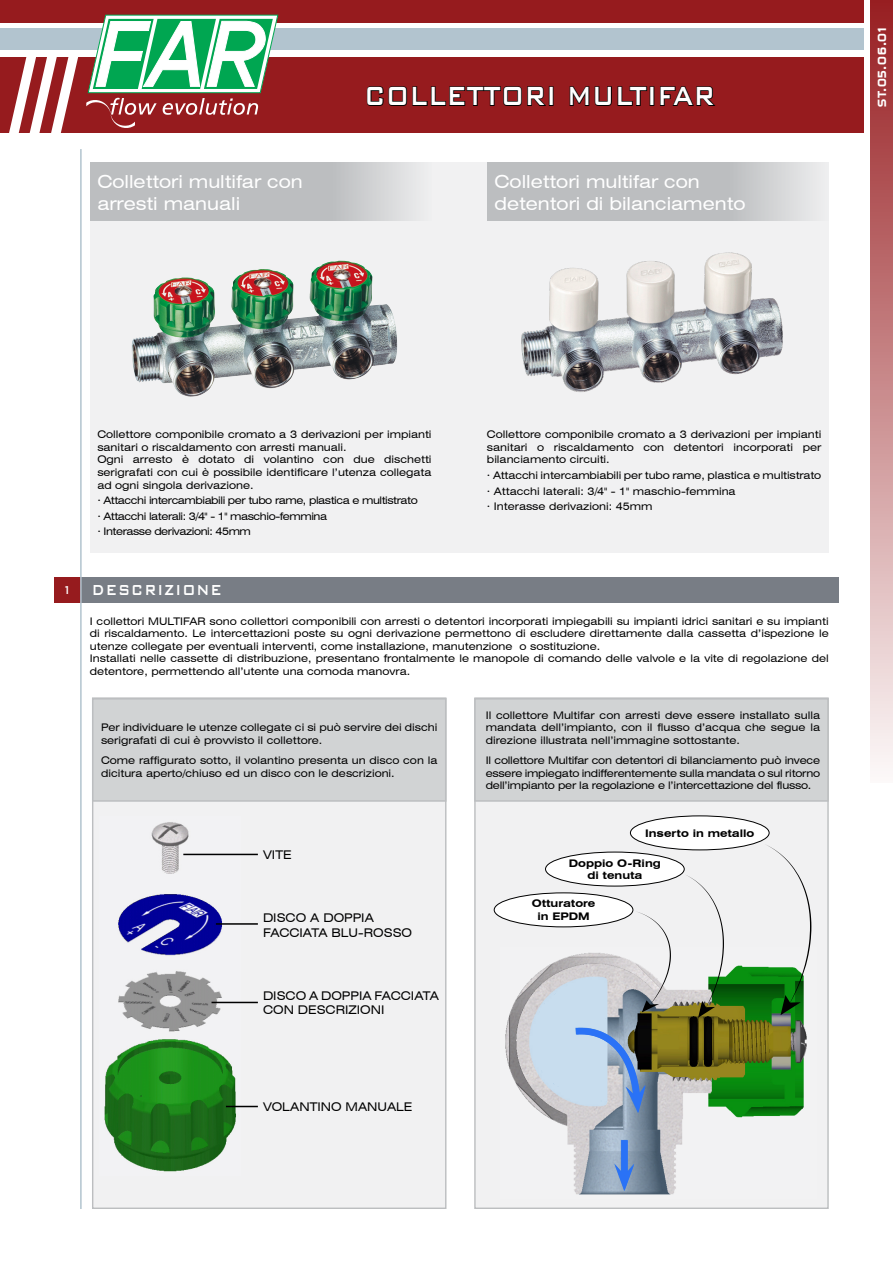
<style>
.page{position:relative;width:893px;height:1263px;background:#fff}
.page>*{position:absolute;margin:0;border:0;box-sizing:border-box;transform-origin:0 0}
.t1{font:500 35.1px "Bank Gothic BT";color:#fff;scale:.77 1}
.t2{font:500 19.35px "Bank Gothic BT";letter-spacing:.07em;color:#fff;scale:.78 1}
.t3{font:expanded 18px/21.6px "Swiss 721 BT";color:#fff}
.t4{font:expanded 12px/14.4px "Swiss 721 BT";color:#000}
.t5{font:700 12px "Space BT";letter-spacing:.06em;color:#fff}
.t6{font:expanded 10.5px/12.6px "Swiss 721 BT";color:#000}
.t7{font:expanded 10.5px/15.6px "Swiss 721 BT";letter-spacing:-.04em;color:#000}
.t8{font:700 expanded 10.5px/12.6px "Swiss 721 BT";color:#000;text-align:center}
.s1{font-size:15.6px}
</style>
<div class="page">
<div style="left:90px;top:163px;width:739px;height:390px;background:#f1f1f2"></div>
<div style="left:870px;top:0;width:23px;height:782px;background:linear-gradient(to bottom,#971e21,#fcf8f9)"></div>
<div style="left:0;top:29px;width:863px;height:21px;background:#b2c4cf"></div>
<div style="left:0;top:57px;width:863px;height:76px;background:#961b1e"></div>
<svg style="left:366px;top:86px;width:180px;height:20px"></svg>
<div style="left:549px;top:86px;width:5px;height:20px;border:2px solid #000101"></div>
<svg style="left:569px;top:86px;width:79px;height:20px"></svg>
<div style="left:650px;top:86px;width:4px;height:20px;border:2px solid #000101"></div>
<svg style="left:660px;top:86px;width:56px;height:20px"></svg>
<svg style="left:9px;top:57px;width:70px;height:76px"></svg>
<div style="left:0;top:0;width:863px;height:23px;background:#961b1e"></div>
<svg style="left:86px;top:15px;width:192px;height:113px"></svg>
<div style="left:82px;top:577px;width:757px;height:25px;background:#787d85"></div>
<div style="left:54px;top:577px;width:26px;height:25px;background:#961b1e"></div>
<hr style="left:80px;top:149px;width:2px;height:1060px;background:#b2c4cf">
<svg style="left:90px;top:163px;width:325px;height:58px;fill:#bcbec0"></svg>
<div style="left:92px;top:697px;width:354px;height:512px;background:#f1f1f2;border:1px solid #bcbec0"></div>
<svg style="left:487px;top:163px;width:325px;height:58px;fill:#bcbec0"></svg>
<img style="left:132px;top:261px;width:207px;height:136px">
<img style="left:521px;top:252px;width:262px;height:140px">
<img style="left:104px;top:822px;width:136px;height:350px">
<hr style="left:183px;top:854px;width:75px;height:1px;background:#000">
<hr style="left:216px;top:923px;width:42px;height:2px;background:#000">
<hr style="left:212px;top:1002px;width:46px;height:1px;background:#000">
<hr style="left:226px;top:1106px;width:32px;height:1px;background:#000">
<div style="left:92px;top:698px;width:354px;height:104px;background:#d1d3d4;border:2px solid #bcbec0"></div>
<div style="left:474px;top:697px;width:355px;height:512px;background:#f1f1f2;border:1px solid #bcbec0"></div>
<img style="left:505px;top:953px;width:302px;height:242px">
<svg style="left:569px;top:1025px;width:77px;height:88px"></svg>
<div style="left:621px;top:1140px;width:7px;height:35px;background:#2a72f6"></div>
<svg style="left:615px;top:1164px;width:19px;height:27px"></svg>
<div style="left:474px;top:698px;width:355px;height:104px;background:#d1d3d4;border:2px solid #bcbec0"></div>
<svg style="left:764px;top:845px;width:47px;height:170px"></svg>
<svg style="left:685px;top:875px;width:39px;height:143px"></svg>
<svg style="left:635px;top:912px;width:36px;height:100px"></svg>
<div style="left:630px;top:816px;width:139px;height:34px;background:#fff;border-radius:50%"></div>
<div style="left:630px;top:815px;width:139px;height:35px;border:1px solid #000;border-radius:50%"></div>
<div style="left:545px;top:852px;width:139px;height:34px;background:#fff;border-radius:50%"></div>
<div style="left:545px;top:852px;width:140px;height:34px;border:1px solid #000;border-radius:50%"></div>
<div style="left:494px;top:893px;width:139px;height:34px;background:#fff;border-radius:50%"></div>
<div style="left:494px;top:892px;width:139px;height:35px;border:1px solid #000;border-radius:50%"></div>
<h1 class="t1" style="left:364px;top:77px;width:457px">COLLETTORI MULTIFAR</h1>
<h3 class="t3" style="left:97px;top:171px;width:207px">Collettori multifar con arresti manuali</h3>
<h3 class="t3" style="left:494px;top:171px;width:252px">Collettori multifar con detentori di bilanciamento</h3>
<p class="t5" style="left:875px;top:107px;width:81px;rotate:-90deg">ST.05.06.01</p>
<p class="t6" style="left:97px;top:428px;width:336px">Collettore componibile cromato a 3 derivazioni per impianti sanitari o riscaldamento con arresti manuali.<br>Ogni arresto è dotato di volantino con due dischetti serigrafati con cui è possibile identificare l’utenza collegata ad ogni singola derivazione.</p>
<p class="t7" style="left:97px;top:493px;width:322px">· Attacchi intercambiabili per tubo rame, plastica e multistrato · Attacchi laterali: 3/4" - 1" maschio-femmina<br>· Interasse derivazioni: 45mm</p>
<h2 class="t2" style="left:62px;top:580px;width:206px"><span class="s1">1</span> DESCRIZIONE</h2>
<p class="t6" style="left:487px;top:428px;width:336px;text-align:justify">Collettore componibile cromato a 3 derivazioni per impianti sanitari o riscaldamento con detentori incorporati per bilanciamento circuiti.</p>
<p class="t6" style="left:487px;top:467px;width:336px;line-height:15.6px">· Attacchi intercambiabili per tubo rame, plastica e multistrato · Attacchi laterali: 3/4" - 1" maschio-femmina<br>· Interasse derivazioni: 45mm</p>
<p class="t6" style="left:90px;top:614px;width:740px">I collettori MULTIFAR sono collettori componibili con arresti o detentori incorporati impiegabili su impianti idrici sanitari e su impianti di riscaldamento. Le intercettazioni poste su ogni derivazione permettono di escludere direttamente dalla cassetta d’ispezione le utenze collegate per eventuali interventi, come installazione, manutenzione o sostituzione.<br>Installati nelle cassette di distribuzione, presentano frontalmente le manopole di comando delle valvole e la vite di regolazione del detentore, permettendo all’utente una comoda manovra.</p>
<p class="t6" style="left:101px;top:721px;width:338px">Per individuare le utenze collegate ci si può servire dei dischi serigrafati di cui è provvisto il collettore.</p>
<p class="t6" style="left:101px;top:754px;width:338px">Come raffigurato sotto, il volantino presenta un disco con la dicitura aperto/chiuso ed un disco con le descrizioni.</p>
<p class="t4" style="left:263px;top:847px;width:30px">VITE</p>
<p class="t4" style="left:263px;top:911px;width:151px">DISCO A DOPPIA<br>FACCIATA BLU-ROSSO</p>
<p class="t4" style="left:263px;top:988px;width:177px">DISCO A DOPPIA FACCIATA<br>CON DESCRIZIONI</p>
<p class="t4" style="left:263px;top:1099px;width:151px">VOLANTINO MANUALE</p>
<p class="t6" style="left:486px;top:708px;width:336px;text-align:justify">Il collettore Multifar con arresti deve essere installato sulla mandata dell’impianto, con il flusso d’acqua che segue la direzione illustrata nell’immagine sottostante.</p>
<p class="t6" style="left:486px;top:754px;width:336px;text-align:justify">Il collettore Multifar con detentori di bilanciamento può invece essere impiegato indifferentemente sulla mandata o sul ritorno dell’impianto per la regolazione e l’intercettazione del flusso.</p>
<p class="t8" style="left:645px;top:827px;width:111px">Inserto in metallo</p>
<p class="t8" style="left:569px;top:857px;width:93px">Doppio O-Ring di tenuta</p>
<p class="t8" style="left:532px;top:897px;width:65px">Otturatore in EPDM</p>
</div>
